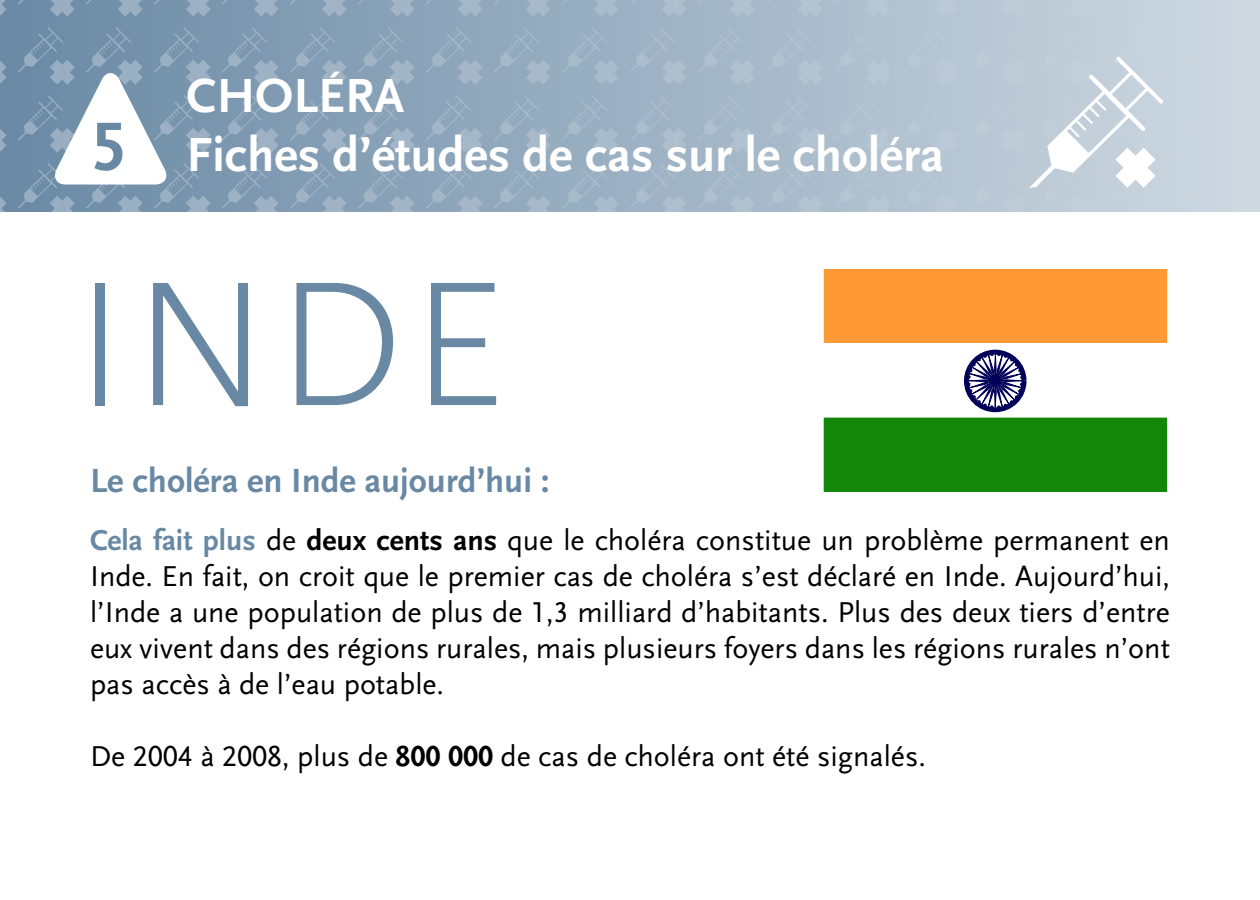
<style>
.page{position:relative;width:1260px;height:900px;background:#fff}
.page>*{position:absolute;margin:0;border:0;box-sizing:border-box;transform-origin:0 0}
.t1{font:300 185px "Scala Sans OT";color:#6888a4}
.t2{font:700 71.25px "Scala Sans LF";color:#6888a4}
.t3{font:700 50px/58.8px "Scala Sans LF";color:#fff}
.t4{font:700 35px "Scala Sans LF";color:#6888a4}
.t5{font:30px/36px "Scala Sans LF";color:#000;text-align:justify}
.s1{font-weight:700;color:#6888a4}
.s2{font-weight:700}
</style>
<div class="page">
<svg style="left:0;top:0;width:1260px;height:212px;background:#9eb2c4"></svg>
<svg style="left:53px;top:73px;width:114px;height:112px"></svg>
<svg style="left:1029px;top:57px;width:134px;height:131px"></svg>
<div style="left:964px;top:350px;width:63px;height:62px;border:5px solid #000058;border-radius:50%"></div>
<svg style="left:966px;top:351px;width:59px;height:59px"></svg>
<div style="left:824px;top:418px;width:343px;height:74px;background:#138808"></div>
<div style="left:824px;top:269px;width:343px;height:74px;background:#f93"></div>
<h2 class="t2" style="left:91px;top:108px;width:37px">5</h2>
<h3 class="t3" style="left:187px;top:67px;width:759px">CHOLÉRA<br>Fiches d’études de cas sur le choléra</h3>
<h1 class="t1" style="left:73px;top:246px;width:435px">INDE</h1>
<p class="t4" style="left:90px;top:462px;width:461px">Le choléra en Inde aujourd’hui :</p>
<p class="t5" style="left:90px;top:523px;width:1082px"><span class="s1">Cela fait plus</span> de <span class="s2">deux cents ans</span> que le choléra constitue un problème permanent en Inde. En fait, on croit que le premier cas de choléra s’est déclaré en Inde. Aujourd’hui, l’Inde a une population de plus de 1,3 milliard d’habitants. Plus des deux tiers d’entre eux vivent dans des régions rurales, mais plusieurs foyers dans les régions rurales n’ont pas accès à de l’eau potable.</p>
<p class="t5" style="left:90px;top:739px;width:837px">De 2004 à 2008, plus de <span class="s2">800 000</span> de cas de choléra ont été signalés.</p>
</div>
